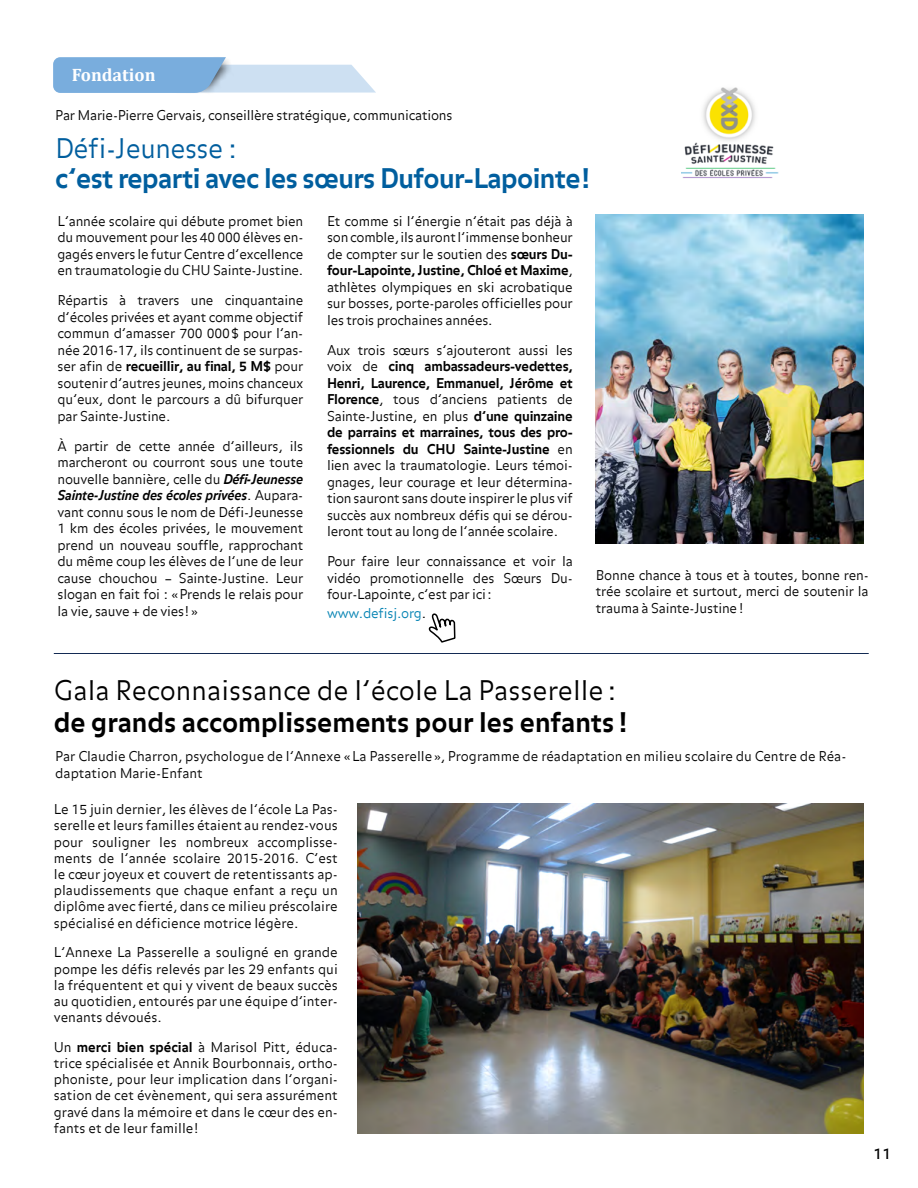
<style>
.page{position:relative;width:918px;height:1188px;background:#fff}
.page>*{position:absolute;margin:0;border:0;box-sizing:border-box;transform-origin:0 0}
.t1{font:700 27px "Balance";letter-spacing:-.02em;color:#005e9e}
.t2{font:300 27px "Balance";color:#000}
.t3{font:700 27px "Balance";color:#000}
.t4{font:300 27px "Balance";letter-spacing:-.02em;color:#005e9e}
.t5{font:700 18px "Cambria";color:#fff}
.t6{font:15px "Balance";color:#000}
.t7{font:300 13.5px/16.5px "Balance";letter-spacing:-.015em;color:#000;text-align:justify}
.t8{font:300 13.5px "Balance";letter-spacing:-.015em;color:#0081b2}
.s1{font-weight:700}
.s2{color:#000}
.s3{font-weight:700;font-style:italic}
</style>
<div class="page">
<svg style="left:53px;top:57px;width:323px;height:36px;background:#a9c9e8"></svg>
<img style="left:596px;top:215px;width:268px;height:328px">
<img style="left:681px;top:87px;width:98px;height:91px">
<img style="left:358px;top:804px;width:506px;height:330px">
<hr style="left:54px;top:653px;width:815px;height:1px;background:#132a53">
<svg style="left:428px;top:613px;width:28px;height:30px"></svg>
<h2 class="t5" style="left:72px;top:63px;width:85px">Fondation</h2>
<p class="t7" style="left:55px;top:107px;width:399px">Par Marie-Pierre Gervais, conseillère stratégique, communications</p>
<h1 class="t4" style="left:55px;top:132px;width:184px">Défi-Jeunesse :</h1>
<h1 class="t1" style="left:55px;top:162px;width:538px">c’est reparti avec les sœurs Dufour-Lapointe!</h1>
<p class="t7" style="left:327px;top:213px;width:247px">Et comme si l’énergie n’était pas déjà à son comble, ils auront l’immense bonheur de compter sur le soutien des <span class="s1">sœurs Du&shy;four-Lapointe, Justine, Chloé et Maxime</span>, athlètes olympiques en ski acrobatique sur bosses, porte-paroles officielles pour les trois prochaines années.</p>
<p class="t7" style="left:327px;top:342px;width:247px">Aux trois sœurs s’ajouteront aussi les voix de <span class="s1">cinq ambassadeurs-vedettes, Henri, Laurence, Emmanuel, Jérôme et Florence</span>, tous d’anciens patients de Sainte-Justine, en plus <span class="s1">d’une quinzaine de parrains et marraines, tous des pro&shy;fessionnels du CHU Sainte-Justine</span> en lien avec la traumatologie. Leurs témoi&shy;gnages, leur courage et leur détermina&shy;tion sauront sans doute inspirer le plus vif succès aux nombreux défis qui se dérou&shy;leront tout au long de l’année scolaire.</p>
<p class="t7" style="left:327px;top:553px;width:247px">Pour faire leur connaissance et voir la vidéo promotionnelle des Sœurs Du&shy;four-Lapointe, c’est par ici:</p>
<p class="t8" style="left:327px;top:605px;width:101px">www.defisj.org<span class="s2">.</span></p>
<p class="t7" style="left:58px;top:213px;width:247px">L’année scolaire qui débute promet bien du mouvement pour les 40 000 élèves en&shy;gagés envers le futur Centre d’excellence en traumatologie du CHU Sainte-Justine.</p>
<p class="t7" style="left:58px;top:292px;width:247px">Répartis à travers une cinquantaine d’écoles privées et ayant comme objectif commun d’amasser 700 000$ pour l’an&shy;née 2016-17, ils continuent de se surpas&shy;ser afin de <span class="s1">recueillir, au final, 5 M$</span> pour soutenir d’autres jeunes, moins chanceux qu’eux, dont le parcours a dû bifurquer par Sainte-Justine.</p>
<p class="t7" style="left:58px;top:438px;width:247px">À partir de cette année d’ailleurs, ils marcheront ou courront sous une toute nouvelle bannière, celle du <span class="s3">Défi-Jeunesse Sainte-Justine des écoles privées</span>. Aupara&shy;vant connu sous le nom de Défi-Jeunesse 1 km des écoles privées, le mouvement prend un nouveau souffle, rapprochant du même coup les élèves de l’une de leur cause chouchou – Sainte-Justine. Leur slogan en fait foi : «Prends le relais pour la vie, sauve + de vies!»</p>
<p class="t7" style="left:596px;top:567px;width:274px">Bonne chance à tous et à toutes, bonne ren&shy;trée scolaire et surtout, merci de soutenir la trauma à Sainte-Justine!</p>
<h1 class="t2" style="left:54px;top:673px;width:565px">Gala Reconnaissance de l’école La Passerelle:</h1>
<h1 class="t3" style="left:54px;top:705px;width:577px">de grands accomplissements pour les enfants !</h1>
<p class="t7" style="left:55px;top:749px;width:793px">Par Claudie Charron, psychologue de l’Annexe «La Passerelle», Programme de réadaptation en milieu scolaire du Centre de Réa&shy;daptation Marie-Enfant</p>
<p class="t7" style="left:54px;top:802px;width:286px">Le 15 juin dernier, les élèves de l’école La Pas&shy;serelle et leurs familles étaient au rendez-vous pour souligner les nombreux accomplisse&shy;ments de l’année scolaire 2015-2016. C’est le cœur joyeux et couvert de retentissants ap&shy;plaudissements que chaque enfant a reçu un diplôme avec fierté, dans ce milieu préscolaire spécialisé en déficience motrice légère.</p>
<p class="t7" style="left:54px;top:945px;width:286px">L’Annexe La Passerelle a souligné en grande pompe les défis relevés par les 29 enfants qui la fréquentent et qui y vivent de beaux succès au quotidien, entourés par une équipe d’inter&shy;venants dévoués.</p>
<p class="t7" style="left:54px;top:1039px;width:286px">Un <span class="s1">merci bien spécial</span> à Marisol Pitt, éduca&shy;trice spécialisée et Annik Bourbonnais, ortho&shy;phoniste, pour leur implication dans l’organi&shy;sation de cet évènement, qui sera assurément gravé dans la mémoire et dans le cœur des en&shy;fants et de leur famille!</p>
<p class="t6" style="left:873px;top:1144px;width:19px">11</p>
</div>
